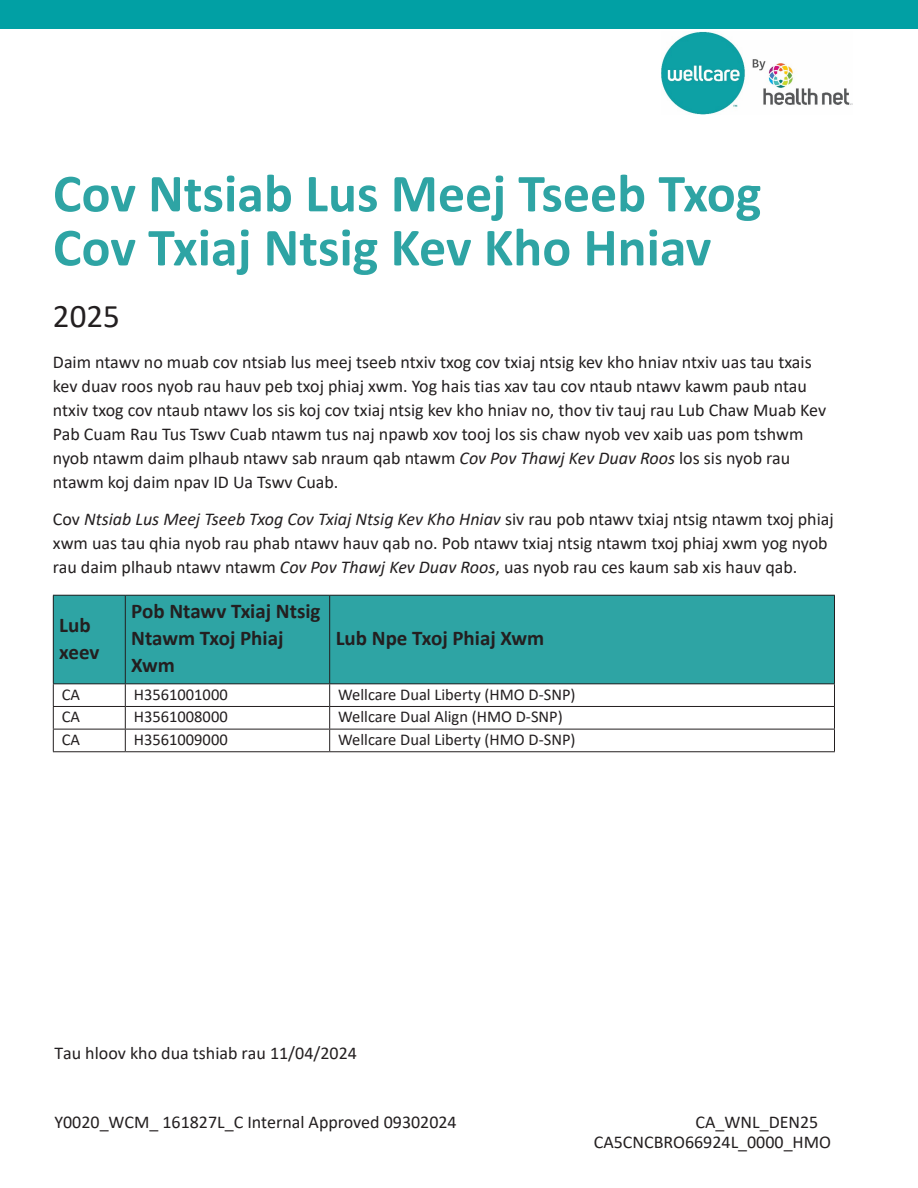
<style>
.page{position:relative;width:918px;height:1188px;background:#fff}
.page>*{position:absolute;margin:0;border:0;box-sizing:border-box;transform-origin:0 0}
.t1{font:700 54px/54px "Calibri";color:#2ea4a4}
.t2{font:33px "Calibri";color:#231f20}
.t3{font:700 21px/27px "Calibri";color:#231f20}
.t4{font:18px/24px "Calibri";color:#231f20}
.t5{font:16.5px "Calibri";color:#231f20}
.s1{font-style:italic}
</style>
<div class="page">
<div style="left:0;top:0;width:918px;height:29px;background:#01a0a4"></div>
<div style="left:53px;top:595px;width:72px;height:89px;background:#2ea4a4"></div>
<div style="left:125px;top:595px;width:205px;height:89px;background:#2ea4a4"></div>
<div style="left:330px;top:595px;width:504px;height:89px;background:#2ea4a4"></div>
<hr style="left:125px;top:596px;width:1px;height:87px;background:#231f20">
<hr style="left:329px;top:596px;width:1px;height:87px;background:#231f20">
<hr style="left:53px;top:706px;width:72px;height:1px;background:#231f20">
<hr style="left:125px;top:706px;width:205px;height:1px;background:#231f20">
<hr style="left:330px;top:706px;width:505px;height:1px;background:#231f20">
<hr style="left:53px;top:729px;width:72px;height:1px;background:#231f20">
<hr style="left:125px;top:729px;width:205px;height:1px;background:#231f20">
<svg style="left:125px;top:684px;width:1px;height:67px"></svg>
<hr style="left:330px;top:729px;width:505px;height:1px;background:#231f20">
<svg style="left:329px;top:684px;width:1px;height:67px"></svg>
<svg style="left:53px;top:684px;width:1px;height:67px"></svg>
<svg style="left:834px;top:684px;width:1px;height:67px"></svg>
<hr style="left:53px;top:751px;width:72px;height:1px;background:#231f20">
<hr style="left:125px;top:751px;width:205px;height:1px;background:#231f20">
<hr style="left:330px;top:751px;width:505px;height:1px;background:#231f20">
<hr style="left:53px;top:595px;width:72px;height:1px;background:#231f20">
<hr style="left:53px;top:596px;width:1px;height:87px;background:#231f20">
<hr style="left:125px;top:595px;width:205px;height:1px;background:#231f20">
<hr style="left:330px;top:595px;width:505px;height:1px;background:#231f20">
<hr style="left:834px;top:596px;width:1px;height:87px;background:#231f20">
<hr style="left:53px;top:683px;width:72px;height:1px;background:#231f20">
<hr style="left:125px;top:683px;width:205px;height:1px;background:#231f20">
<hr style="left:330px;top:683px;width:505px;height:1px;background:#231f20">
<img style="left:661px;top:32px;width:191px;height:83px">
<h1 class="t1" style="left:53px;top:166px;width:710px">Cov Ntsiab Lus Meej Tseeb Txog<br>Cov Txiaj Ntsig Kev Kho Hniav</h1>
<p class="t2" style="left:53px;top:293px;width:68px">2025</p>
<p class="t4" style="left:53px;top:350px;width:775px">Daim ntawv no muab cov ntsiab lus meej tseeb ntxiv txog cov txiaj ntsig kev kho hniav ntxiv uas tau txais kev duav roos nyob rau hauv peb txoj phiaj xwm. Yog hais tias xav tau cov ntaub ntawv kawm paub ntau ntxiv txog cov ntaub ntawv los sis koj cov txiaj ntsig kev kho hniav no, thov tiv tauj rau Lub Chaw Muab Kev Pab Cuam Rau Tus Tswv Cuab ntawm tus naj npawb xov tooj los sis chaw nyob vev xaib uas pom tshwm nyob ntawm daim plhaub ntawv sab nraum qab ntawm <span class="s1">Cov Pov Thawj Kev Duav Roos</span> los sis nyob rau ntawm koj daim npav ID Ua Tswv Cuab.</p>
<p class="t4" style="left:53px;top:506px;width:782px">Cov <span class="s1">Ntsiab Lus Meej Tseeb Txog Cov Txiaj Ntsig Kev Kho Hniav</span> siv rau pob ntawv txiaj ntsig ntawm txoj phiaj xwm uas tau qhia nyob rau phab ntawv hauv qab no. Pob ntawv txiaj ntsig ntawm txoj phiaj xwm yog nyob rau daim plhaub ntawv ntawm <span class="s1">Cov Pov Thawj Kev Duav Roos</span>, uas nyob rau ces kaum sab xis hauv qab.</p>
<p class="t3" style="left:59px;top:611px;width:42px">Lub xeev</p>
<p class="t3" style="left:131px;top:598px;width:191px">Pob Ntawv Txiaj Ntsig<br>Ntawm Txoj Phiaj<br>Xwm</p>
<p class="t3" style="left:336px;top:625px;width:210px">Lub Npe Txoj Phiaj Xwm</p>
<p class="t5" style="left:62px;top:683px;width:20px">CA</p>
<p class="t5" style="left:134px;top:683px;width:95px">H3561001000</p>
<p class="t5" style="left:338px;top:683px;width:239px">Wellcare Dual Liberty (HMO D-SNP)</p>
<p class="t5" style="left:62px;top:705px;width:20px">CA</p>
<p class="t5" style="left:134px;top:705px;width:95px">H3561008000</p>
<p class="t5" style="left:338px;top:705px;width:226px">Wellcare Dual Align (HMO D-SNP)</p>
<p class="t5" style="left:62px;top:728px;width:20px">CA</p>
<p class="t5" style="left:134px;top:728px;width:95px">H3561009000</p>
<p class="t5" style="left:338px;top:728px;width:239px">Wellcare Dual Liberty (HMO D-SNP)</p>
<p class="t4" style="left:54px;top:1040px;width:304px">Tau hloov kho dua tshiab rau 11/04/2024</p>
<p class="t4" style="left:54px;top:1109px;width:404px">Y0020_WCM_ 161827L_C Internal Approved 09302024</p>
<p class="t4" style="left:594px;top:1111px;width:239px;line-height:20.2px;text-indent:102px">CA_WNL_DEN25<br>CA5CNCBRO66924L_0000_HMO</p>
</div>
